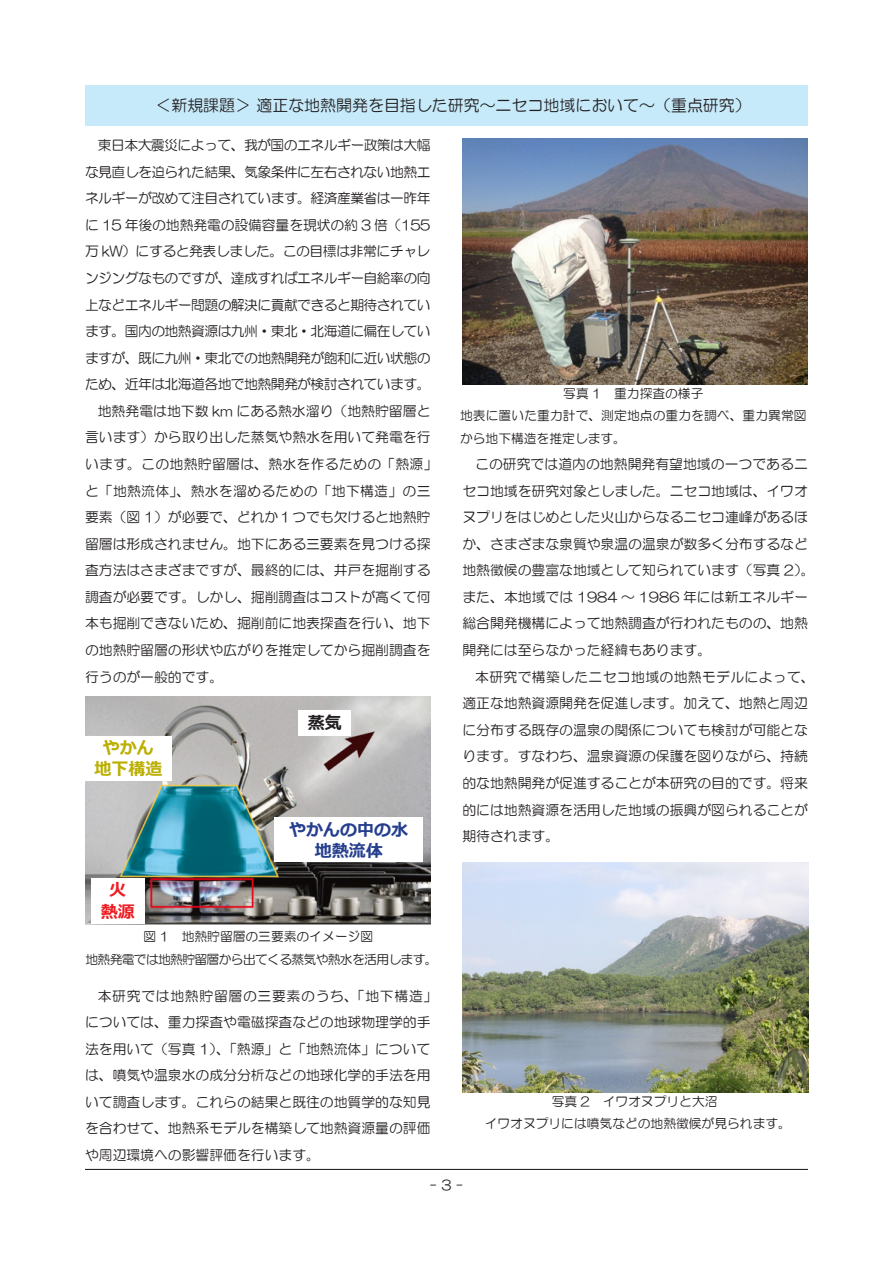
<style>
.page{position:relative;width:893px;height:1263px;background:#fff}
.page>*{position:absolute;margin:0;border:0;box-sizing:border-box;transform-origin:0 0}
.t1{font:700 16.95px "Meiryo";color:#253f8e}
.t2{font:700 16.95px "Meiryo";color:#bbaf01}
.t3{font:700 16.95px "Meiryo";color:#ee1d23}
.t4{font:700 16.95px "Meiryo";color:#231f20}
.本文{font:15.9px "HG Maru Gothic MPRO";color:#231f20}
.t5{font:13.8px/26.5px "HG Maru Gothic MPRO";color:#231f20}
.t6{font:12.75px/22.4px "HG Maru Gothic MPRO";color:#231f20}
.t7{font:12.75px "HG Maru Gothic MPRO";letter-spacing:-.05em;color:#231f20}
</style>
<div class="page">
<hr style="left:85px;top:1169px;width:723px;height:1px;background:#231f20">
<div style="left:85px;top:85px;width:723px;height:40px;background:#c6eafa"></div>
<img style="left:462px;top:138px;width:346px;height:246px">
<img style="left:463px;top:863px;width:345px;height:230px">
<img style="left:86px;top:696px;width:344px;height:229px">
<div style="left:298px;top:710px;width:53px;height:26px;background:#fff"></div>
<div style="left:275px;top:818px;width:148px;height:44px;background:#fff"></div>
<div style="left:85px;top:736px;width:87px;height:44px;background:#fff"></div>
<div style="left:91px;top:878px;width:54px;height:45px;background:#fff"></div>
<p class="本文" style="left:155px;top:97px;width:597px">＜新規課題＞ 適正な地熱開発を目指した研究～ニセコ地域において～（重点研究）</p>
<p class="t5" style="left:85px;top:132px;width:347px;text-align:justify;text-indent:13px">東日本大震災によって、我が国のエネルギー政策は大幅な見直しを迫られた結果、気象条件に左右されない地熱エネルギーが改めて注目されています。経済産業省は一昨年に 15 年後の地熱発電の設備容量を現状の約 3 倍（155万 kW）にすると発表しました。この目標は非常にチャレンジングなものですが、達成すればエネルギー自給率の向上などエネルギー問題の解決に貢献できると期待されています。国内の地熱資源は九州・東北・北海道に偏在していますが、既に九州・東北での地熱開発が飽和に近い状態のため、近年は北海道各地で地熱開発が検討されています。</p>
<p class="t5" style="left:85px;top:398px;width:354px;text-indent:13px">地熱発電は地下数 km にある熱水溜り（地熱貯留層と言います）から取り出した蒸気や熱水を用いて発電を行います。この地熱貯留層は、熱水を作るための「熱源」と「地熱流体」、熱水を溜めるための「地下構造」の三要素（図 1）が必要で、どれか１つでも欠けると地熱貯留層は形成されません。地下にある三要素を見つける探査方法はさまざまですが、最終的には、井戸を掘削する調査が必要です。しかし、掘削調査はコストが高くて何本も掘削できないため、掘削前に地表探査を行い、地下の地熱貯留層の形状や広がりを推定してから掘削調査を行うのが一般的です。</p>
<p class="t6" style="left:563px;top:382px;width:142px">写真 1　重力探査の様子</p>
<p class="t6" style="left:460px;top:404px;width:348px">地表に置いた重力計で、測定地点の重力を調べ、重力異常図から地下構造を推定します。</p>
<p class="t5" style="left:462px;top:451px;width:354px;text-indent:13px">この研究では道内の地熱開発有望地域の一つであるニセコ地域を研究対象としました。ニセコ地域は、イワオヌプリをはじめとした火山からなるニセコ連峰があるほか、さまざまな泉質や泉温の温泉が数多く分布するなど地熱徴候の豊富な地域として知られています（写真 2）。また、本地域では 1984 ～ 1986 年には新エネルギー総合開発機構によって地熱調査が行われたものの、地熱開発には至らなかった経緯もあります。</p>
<p class="t5" style="left:462px;top:663px;width:354px;text-indent:13px">本研究で構築したニセコ地域の地熱モデルによって、適正な地熱資源開発を促進します。加えて、地熱と周辺に分布する既存の温泉の関係についても検討が可能となります。すなわち、温泉資源の保護を図りながら、持続的な地熱開発が促進することが本研究の目的です。将来的には地熱資源を活用した地域の振興が図られることが期待されます。</p>
<p class="t4" style="left:308px;top:711px;width:36px">蒸気</p>
<p class="t2" style="left:103px;top:736px;width:53px">やかん</p>
<p class="t2" style="left:94px;top:757px;width:70px">地下構造</p>
<p class="t1" style="left:289px;top:818px;width:121px">やかんの中の水</p>
<p class="t1" style="left:315px;top:839px;width:70px">地熱流体</p>
<p class="t3" style="left:109px;top:878px;width:19px">火</p>
<p class="t3" style="left:101px;top:900px;width:36px">熱源</p>
<p class="t6" style="left:144px;top:925px;width:231px">図 1　地熱貯留層の三要素のイメージ図</p>
<p class="t7" style="left:85px;top:952px;width:354px">地熱発電では地熱貯留層から出てくる蒸気や熱水を活用します。</p>
<p class="t5" style="left:85px;top:982px;width:354px;text-indent:13px">本研究では地熱貯留層の三要素のうち、「地下構造」については、重力探査や電磁探査などの地球物理学的手法を用いて（写真 1）、「熱源」と「地熱流体」については、噴気や温泉水の成分分析などの地球化学的手法を用いて調査します。これらの結果と既往の地質学的な知見を合わせて、地熱系モデルを構築して地熱資源量の評価や周辺環境への影響評価を行います。</p>
<p class="t5" style="left:430px;top:1171px;width:35px">- 3 -</p>
<p class="t6" style="left:552px;top:1090px;width:167px">写真 2　イワオヌプリと大沼</p>
<p class="t6" style="left:485px;top:1112px;width:308px">イワオヌプリには噴気などの地熱徴候が見られます。</p>
</div>
